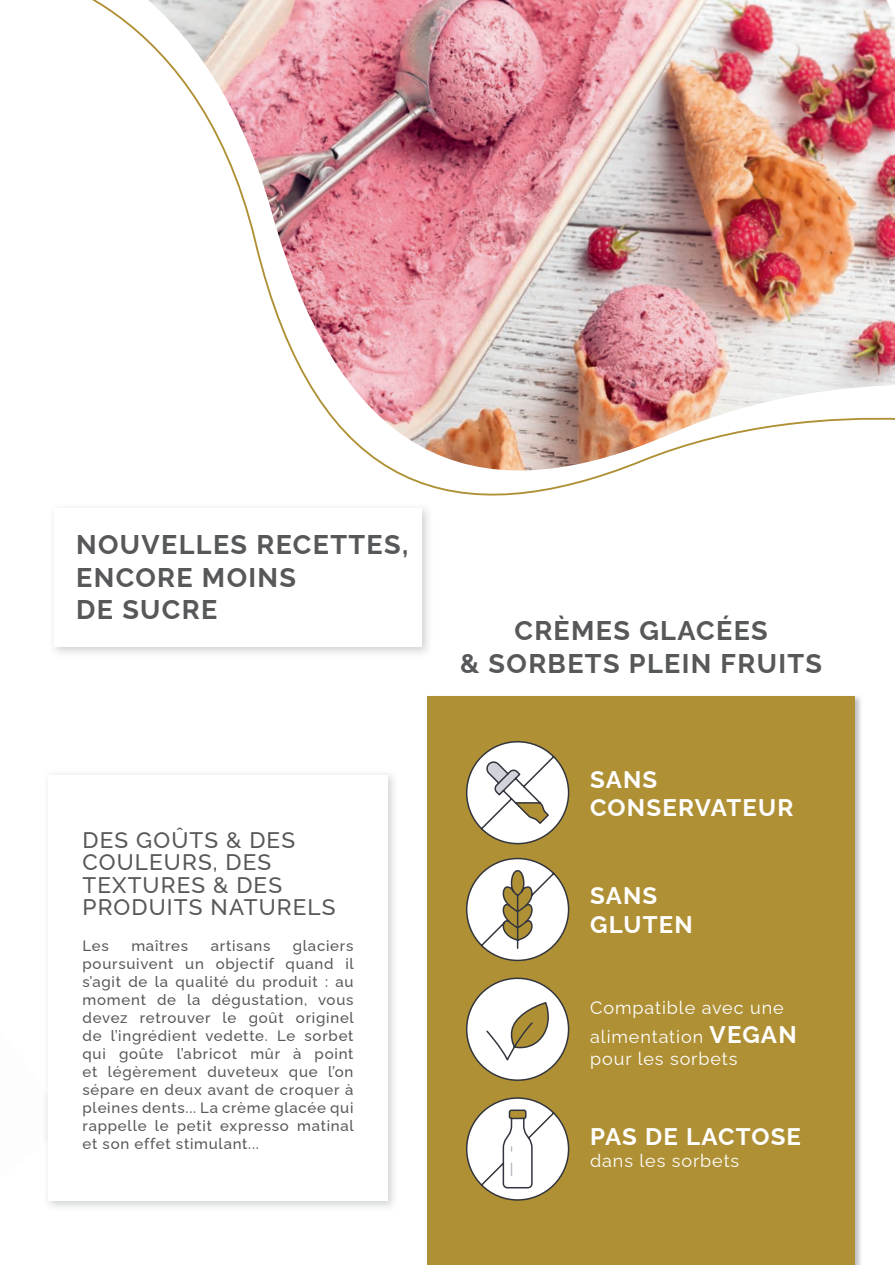
<style>
.page{position:relative;width:895px;height:1265px;background:#fff}
.page>*{position:absolute;margin:0;border:0;box-sizing:border-box;transform-origin:0 0}
.t1{font:700 27px/32.4px "Raleway";letter-spacing:.05em;color:#57585a;text-align:center}
.t2{font:700 24px/28.8px "Raleway";letter-spacing:.05em;color:#fff}
.t3{font:500 22.5px/22.5px "Raleway";letter-spacing:.05em;color:#57585a}
.t4{font:18px/28.8px "Raleway";letter-spacing:.05em;color:#fff}
.t5{font:500 15px/18px "Raleway";letter-spacing:.05em;color:#57585a;text-align:justify}
.s1{font-weight:700;font-size:24px}
</style>
<div class="page">
<img style="left:854px;top:696px;width:7px;height:568px">
<div style="left:427px;top:695px;width:427px;height:569px;background:#af9035"></div>
<svg style="left:466px;top:741px;width:104px;height:104px"></svg>
<svg style="left:466px;top:857px;width:104px;height:104px"></svg>
<svg style="left:466px;top:1097px;width:104px;height:104px"></svg>
<svg style="left:466px;top:977px;width:104px;height:104px"></svg>
<img style="left:122px;top:0;width:772px;height:496px">
<h1 class="t1" style="left:76px;top:525px;width:333px;text-align:left">NOUVELLES RECETTES,<br>ENCORE MOINS<br>DE SUCRE</h1>
<h3 class="t3" style="left:82px;top:825px;width:254px">DES GOÛTS &amp; DES<br>COULEURS, DES<br>TEXTURES &amp; DES<br>PRODUITS NATURELS</h3>
<p class="t5" style="left:82px;top:935px;width:28px">Les</p>
<p class="t5" style="left:131px;top:935px;width:58px">maîtres</p>
<p class="t5" style="left:211px;top:935px;width:61px">artisans</p>
<p class="t5" style="left:82px;top:935px;width:273px;text-indent:210px">glaciers poursuivent un objectif quand il s’agit de la qualité du produit : au moment de la dégustation, vous devez retrouver le goût originel de l’ingrédient vedette. Le sorbet qui goûte l’abricot mûr à point et légèrement duveteux que l’on sépare en deux avant de croquer à pleines dents... La crème glacée qui rappelle le petit expresso matinal et son effet stimulant...</p>
<h1 class="t1" style="left:460px;top:611px;width:363px">CRÈMES GLACÉES<br>&amp; SORBETS PLEIN FRUITS</h1>
<h2 class="t2" style="left:590px;top:761px;width:205px">SANS<br>CONSERVATEUR</h2>
<h2 class="t2" style="left:590px;top:878px;width:104px">SANS<br>GLUTEN</h2>
<p class="t4" style="left:590px;top:991px;width:208px">Compatible avec une alimentation <span class="s1">VEGAN</span></p>
<p class="t4" style="left:590px;top:1041px;width:149px">pour les sorbets</p>
<h2 class="t2" style="left:590px;top:1119px;width:212px">PAS DE LACTOSE</h2>
<p class="t4" style="left:590px;top:1143px;width:151px">dans les sorbets</p>
</div>
